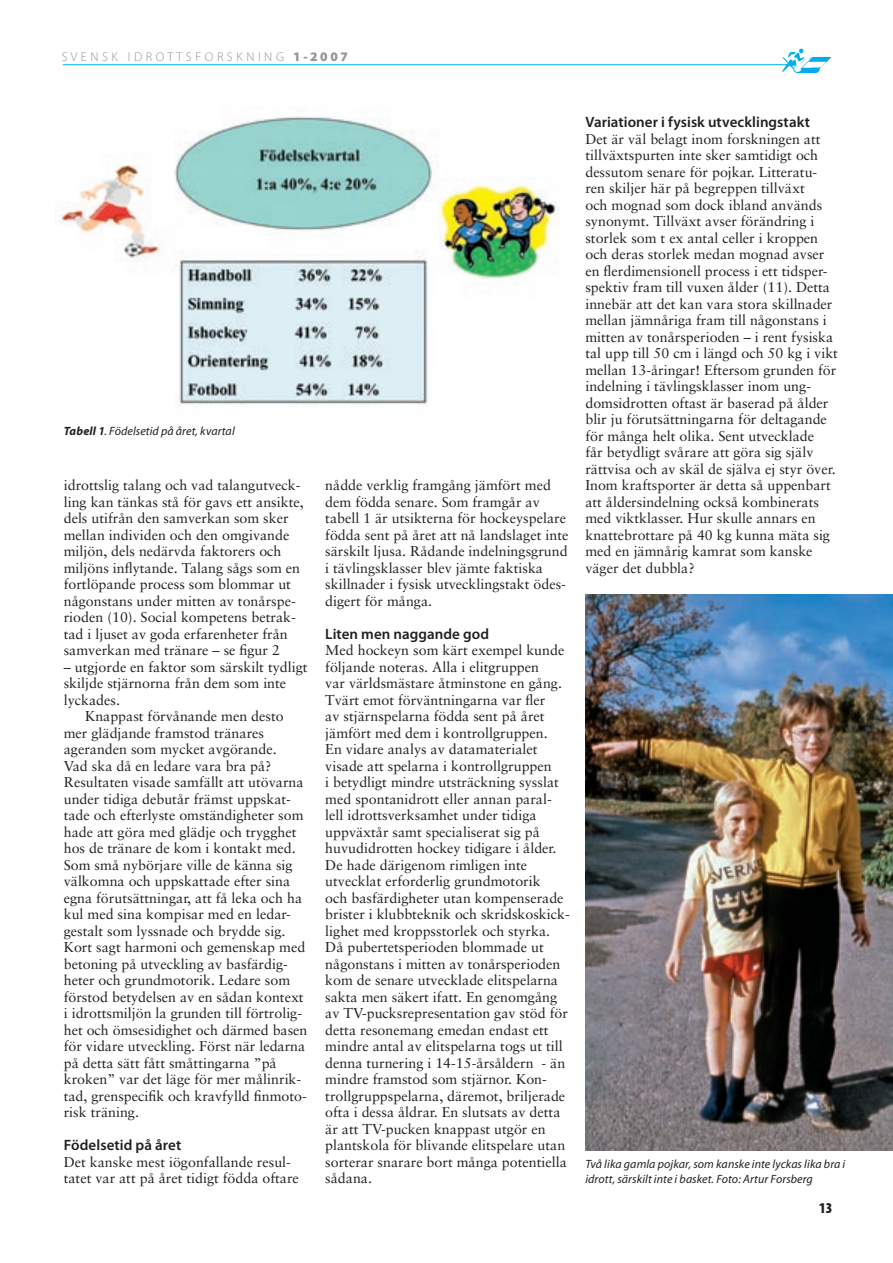
<style>
.page{position:relative;width:893px;height:1263px;background:#fff}
.page>*{position:absolute;margin:0;border:0;box-sizing:border-box;transform-origin:0 0}
.t1{font:600 15px "Myriad Pro";letter-spacing:.005em;color:#231f20}
.t2{font:900 condensed 15px "Myriad Pro";color:#231f20}
.t3{font:14.25px/16.5px "Sabon";color:#231f20}
.t4{font:300 12.75px "Myriad Pro";color:#939598}
.t5{font:italic 12px/15px "Myriad Pro";letter-spacing:.01em;color:#231f20}
.s1{font-weight:900;font-size:13.05px}
.s2{font-weight:700}
</style>
<div class="page">
<hr style="left:63px;top:64px;width:729px;height:1px;background:#00aeef">
<img style="left:779px;top:48px;width:51px;height:24px">
<img style="left:55px;top:116px;width:504px;height:290px">
<img style="left:585px;top:594px;width:308px;height:556px">
<p class="t4" style="left:62px;top:49px;width:287px">S V E N S K I D R O T T S F O R S K N I N G <span class="s1">1 - 2 0 0 7</span></p>
<p class="t5" style="left:64px;top:424px;width:172px"><span class="s2">Tabell 1</span>. Födelsetid på året, kvartal</p>
<p class="t3" style="left:64px;top:477px;width:241px">idrottslig talang och vad talangutveck&shy;ling kan tänkas stå för gavs ett ansikte, dels utifrån den samverkan som sker mellan individen och den omgivande miljön, dels nedärvda faktorers och miljöns inflytande. Talang sågs som en fortlöpande process som blommar ut någonstans under mitten av tonårspe&shy;rioden (10). Social kompetens betrak&shy;tad i ljuset av goda erfarenheter från samverkan med tränare – se figur 2</p>
<p class="t3" style="left:64px;top:658px;width:245px">– utgjorde en faktor som särskilt tydligt</p>
<p class="t3" style="left:64px;top:675px;width:224px">skiljde stjärnorna från dem som inte</p>
<p class="t3" style="left:64px;top:691px;width:58px">lyckades.</p>
<p class="t3" style="left:85px;top:708px;width:200px">Knappast förvånande men desto</p>
<p class="t3" style="left:64px;top:724px;width:202px">mer glädjande framstod tränares</p>
<p class="t3" style="left:64px;top:741px;width:214px">ageranden som mycket avgörande.</p>
<p class="t3" style="left:64px;top:757px;width:209px">Vad ska då en ledare vara bra på?</p>
<p class="t3" style="left:64px;top:774px;width:241px">Resultaten visade samfällt att utövarna</p>
<p class="t3" style="left:64px;top:790px;width:229px">under tidiga debutår främst uppskat-</p>
<p class="t3" style="left:64px;top:807px;width:241px">tade och efterlyste omständigheter som</p>
<p class="t3" style="left:64px;top:823px;width:234px">hade att göra med glädje och trygghet</p>
<p class="t3" style="left:64px;top:840px;width:233px">hos de tränare de kom i kontakt med.</p>
<p class="t3" style="left:64px;top:856px;width:230px">Som små nybörjare ville de känna sig</p>
<p class="t3" style="left:64px;top:873px;width:228px">välkomna och uppskattade efter sina</p>
<p class="t3" style="left:64px;top:889px;width:240px">egna förutsättningar, att få leka och ha</p>
<p class="t3" style="left:64px;top:906px;width:229px">kul med sina kompisar med en ledar-</p>
<p class="t3" style="left:64px;top:922px;width:223px">gestalt som lyssnade och brydde sig.</p>
<p class="t3" style="left:64px;top:939px;width:243px">Kort sagt harmoni och gemenskap med</p>
<p class="t3" style="left:64px;top:955px;width:226px">betoning på utveckling av basfärdig-</p>
<p class="t3" style="left:64px;top:972px;width:228px">heter och grundmotorik. Ledare som</p>
<p class="t3" style="left:64px;top:988px;width:241px">förstod betydelsen av en sådan kontext</p>
<p class="t3" style="left:64px;top:1005px;width:240px">i idrottsmiljön la grunden till förtrolig-</p>
<p class="t3" style="left:64px;top:1021px;width:245px">het och ömsesidighet och därmed basen</p>
<p class="t3" style="left:64px;top:1038px;width:243px">för vidare utveckling. Först när ledarna</p>
<p class="t3" style="left:64px;top:1054px;width:214px">på detta sätt fått småttingarna ”på</p>
<p class="t3" style="left:64px;top:1071px;width:239px">kroken” var det läge för mer målinrik-</p>
<p class="t3" style="left:64px;top:1087px;width:245px">tad, grenspecifik och kravfylld finmoto-</p>
<p class="t3" style="left:64px;top:1104px;width:77px">risk träning.</p>
<p class="t1" style="left:64px;top:1137px;width:119px">Födelsetid på året</p>
<p class="t3" style="left:64px;top:1153px;width:237px">Det kanske mest iögonfallande resul&shy;tatet var att på året tidigt födda oftare</p>
<p class="t3" style="left:325px;top:477px;width:245px">nådde verklig framgång jämfört med dem födda senare. Som framgår av tabell 1 är utsikterna för hockeyspelare födda sent på året att nå landslaget inte särskilt ljusa. Rådande indelningsgrund i tävlingsklasser blev jämte faktiska skillnader i fysisk utvecklingstakt ödes&shy;digert för många.</p>
<p class="t1" style="left:325px;top:625px;width:165px">Liten men naggande god</p>
<p class="t3" style="left:325px;top:642px;width:246px">Med hockeyn som kärt exempel kunde följande noteras. Alla i elitgruppen<br>var världsmästare åtminstone en gång.<br>Tvärt emot förväntningarna var fler<br>av stjärnspelarna födda sent på året jämfört med dem i kontrollgruppen.<br>En vidare analys av datamaterialet visade att spelarna i kontrollgruppen<br>i betydligt mindre utsträckning sysslat med spontanidrott eller annan paral&shy;lell idrottsverksamhet under tidiga uppväxtår samt specialiserat sig på huvudidrotten hockey tidigare i ålder.<br>De hade därigenom rimligen inte utvecklat erforderlig grundmotorik<br>och basfärdigheter utan kompenserade brister i klubbteknik och skridskoskick&shy;lighet med kroppsstorlek och styrka.<br>Då pubertetsperioden blommade ut någonstans i mitten av tonårsperioden kom de senare utvecklade elitspelarna sakta men säkert ifatt. En genomgång av TV-pucksrepresentation gav stöd för detta resonemang emedan endast ett mindre antal av elitspelarna togs ut till denna turnering i 14-15-årsåldern - än mindre framstod som stjärnor. Kon&shy;trollgruppspelarna, däremot, briljerade ofta i dessa åldrar. En slutsats av detta är att TV-pucken knappast utgör en plantskola för blivande elitspelare utan sorterar snarare bort många potentiella sådana.</p>
<p class="t1" style="left:585px;top:114px;width:226px">Variationer i fysisk utvecklingstakt</p>
<p class="t3" style="left:585px;top:130px;width:254px">Det är väl belagt inom forskningen att tillväxtspurten inte sker samtidigt och dessutom senare för pojkar. Litteratu&shy;ren skiljer här på begreppen tillväxt<br>och mognad som dock ibland används synonymt. Tillväxt avser förändring i storlek som t ex antal celler i kroppen och deras storlek medan mognad avser en flerdimensionell process i ett tidsper&shy;spektiv fram till vuxen ålder (11). Detta innebär att det kan vara stora skillnader mellan jämnåriga fram till någonstans i mitten av tonårsperioden – i rent fysiska tal upp till 50 cm i längd och 50 kg i vikt mellan 13-åringar! Eftersom grunden för indelning i tävlingsklasser inom ung&shy;domsidrotten oftast är baserad på ålder blir ju förutsättningarna för deltagande för många helt olika. Sent utvecklade<br>får betydligt svårare att göra sig själv rättvisa och av skäl de själva ej styr över.<br>Inom kraftsporter är detta så uppenbart att åldersindelning också kombinerats med viktklasser. Hur skulle annars en knattebrottare på 40 kg kunna mäta sig med en jämnårig kamrat som kanske väger det dubbla?</p>
<p class="t5" style="left:585px;top:1156px;width:261px">Två lika gamla pojkar, som kanske inte lyckas lika bra i idrott, särskilt inte i basket. Foto: Artur Forsberg</p>
<p class="t2" style="left:819px;top:1199px;width:15px">13</p>
</div>
